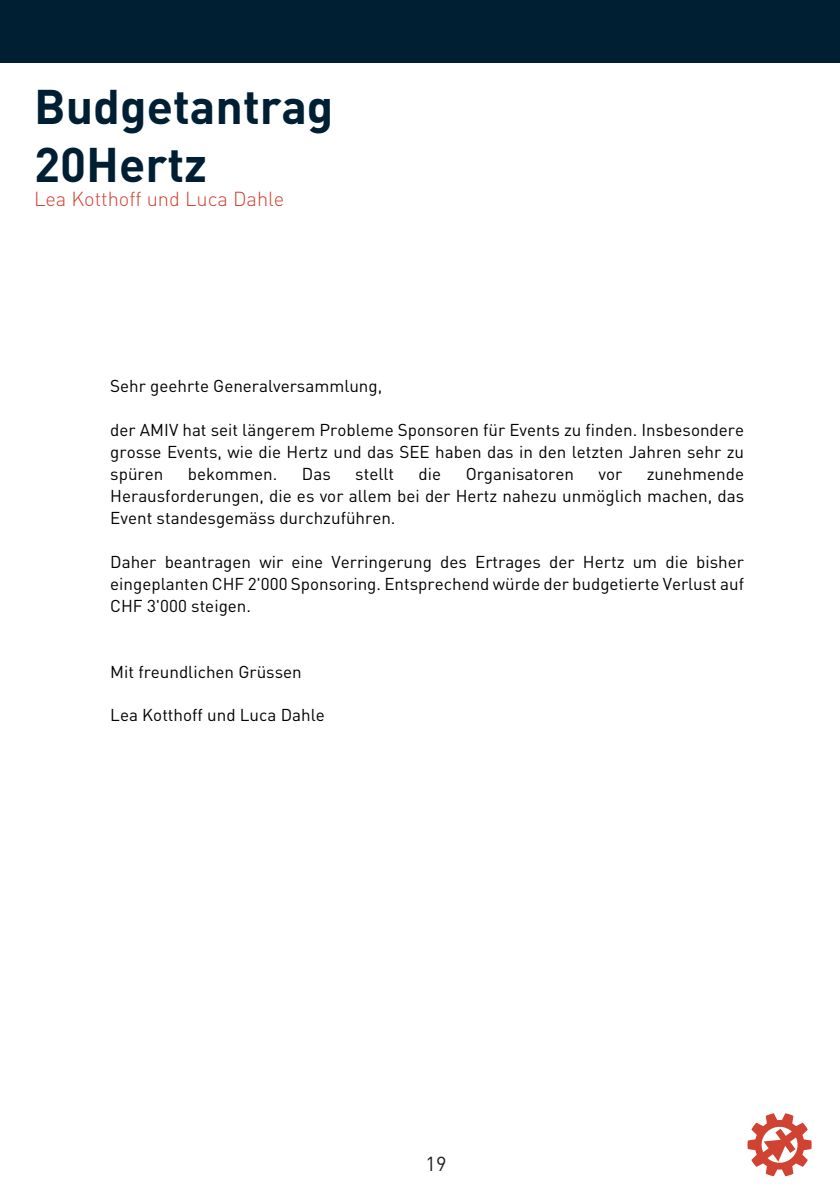
<style>
.page{position:relative;width:840px;height:1191px;background:#fff}
.page>*{position:absolute;margin:0;border:0;box-sizing:border-box;transform-origin:0 0}
.Absatzformat_1{font:700 48px "DIN Pro";color:#001f33}
.Absatzformat_1-2{font:300 20px "DIN Pro";color:#d04231}
.t1{font:20px "DIN Pro";color:#231f20}
.t2{font:17px/22px "DIN Pro";color:#000;text-align:justify}
</style>
<div class="page">
<svg style="left:747px;top:1113px;width:64px;height:63px"></svg>
<div style="left:0;top:0;width:839px;height:63px;background:#001f33"></div>
<p class="Absatzformat_1" style="left:34px;top:67px;width:301px">Budgetantrag</p>
<p class="Absatzformat_1" style="left:34px;top:124px;width:174px">20Hertz</p>
<p class="Absatzformat_1-2" style="left:34px;top:183px;width:251px">Lea Kotthoff und Luca Dahle</p>
<p class="t2" style="left:110px;top:374px;width:273px">Sehr geehrte Generalversammlung,</p>
<p class="t2" style="left:110px;top:418px;width:635px">der AMIV hat seit längerem Probleme Sponsoren für Events zu finden. Insbesondere grosse Events, wie die Hertz und das SEE haben das in den letzten Jahren sehr zu spüren</p>
<p class="t2" style="left:188px;top:462px;width:91px">bekommen.</p>
<p class="t2" style="left:302px;top:462px;width:30px">Das</p>
<p class="t2" style="left:355px;top:462px;width:40px">stellt</p>
<p class="t2" style="left:418px;top:462px;width:24px">die</p>
<p class="t2" style="left:465px;top:462px;width:110px">Organisatoren</p>
<p class="t2" style="left:598px;top:462px;width:25px">vor</p>
<p class="t2" style="left:110px;top:462px;width:635px;text-indent:536px">zunehmende Herausforderungen, die es vor allem bei der Hertz nahezu unmöglich machen, das Event standesgemäss durchzuführen.</p>
<p class="t2" style="left:110px;top:550px;width:635px">Daher beantragen wir eine Verringerung des Ertrages der Hertz um die bisher eingeplanten CHF 2'000 Sponsoring. Entsprechend würde der budgetierte Verlust auf CHF 3'000 steigen.</p>
<p class="t2" style="left:110px;top:660px;width:193px">Mit freundlichen Grüssen</p>
<p class="t2" style="left:110px;top:703px;width:216px">Lea Kotthoff und Luca Dahle</p>
<p class="t1" style="left:425px;top:1150px;width:22px">19</p>
</div>
